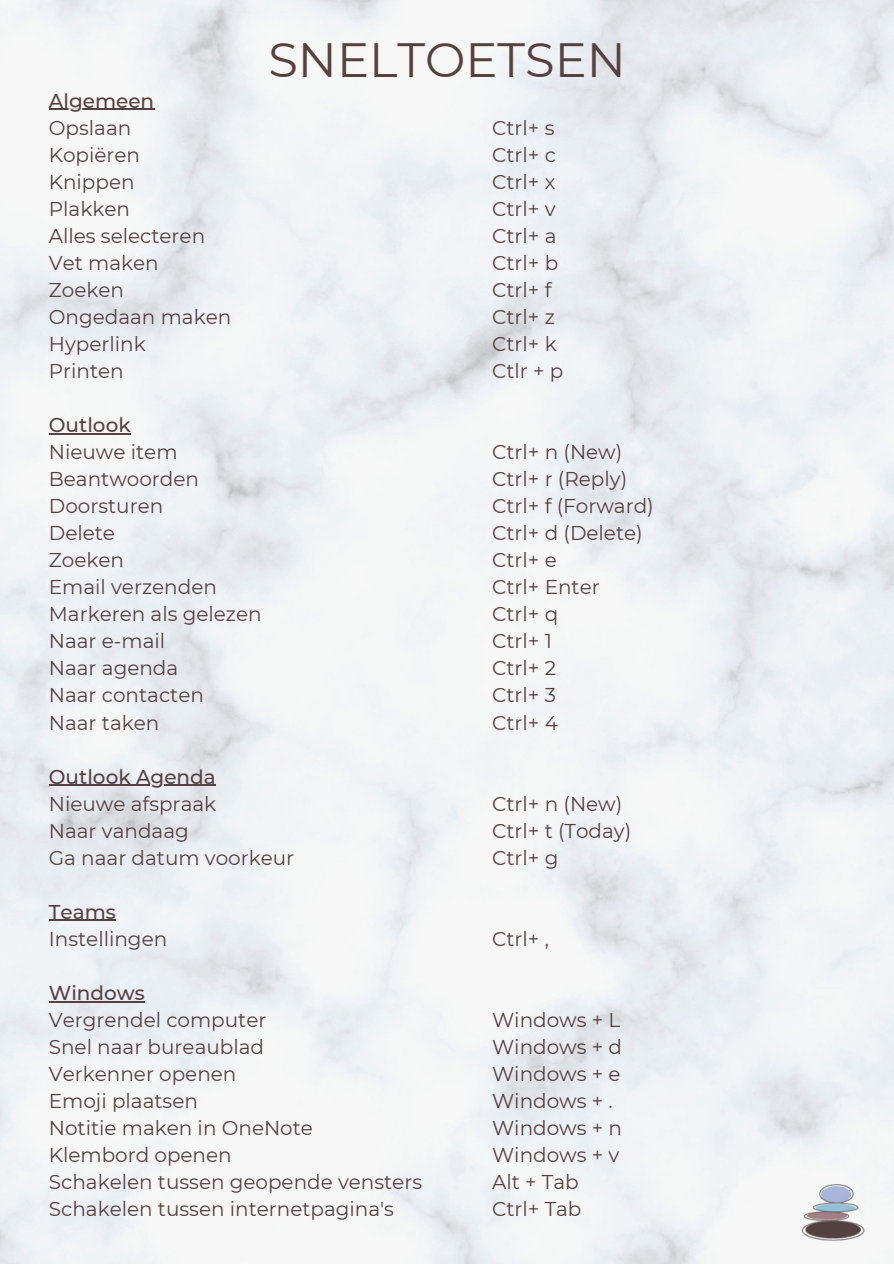
<style>
.page{position:relative;width:894px;height:1264px;background:#fff}
.page>*{position:absolute;margin:0;border:0;box-sizing:border-box;transform-origin:0 0}
.t1{font:48px "Montserrat";color:#564142}
.t2{font:19.95px/27px "Montserrat";color:#564142}
.t3{font:500 19.95px "Montserrat";color:#564142}
</style>
<div class="page">
<img style="left:0;top:0;width:893px;height:1263px">
<img style="left:792px;top:1175px;width:81px;height:75px">
<hr style="left:49px;top:109px;width:105px;height:1px;background:#564142">
<hr style="left:49px;top:433px;width:82px;height:1px;background:#564142">
<hr style="left:49px;top:784px;width:167px;height:1px;background:#564142">
<hr style="left:49px;top:919px;width:67px;height:2px;background:#564142">
<hr style="left:49px;top:1001px;width:96px;height:1px;background:#564142">
<h1 class="t1" style="left:268px;top:31px;width:359px">SNELTOETSEN</h1>
<p class="t3" style="left:49px;top:88px;width:107px">Algemeen</p>
<p class="t2" style="left:49px;top:114px;width:184px">Opslaan<br>Kopiëren<br>Knippen<br>Plakken<br>Alles selecteren<br>Vet maken<br>Zoeken<br>Ongedaan maken<br>Hyperlink<br>Printen</p>
<p class="t3" style="left:49px;top:413px;width:83px">Outlook</p>
<p class="t2" style="left:49px;top:438px;width:214px">Nieuwe item<br>Beantwoorden<br>Doorsturen<br>Delete<br>Zoeken<br>Email verzenden<br>Markeren als gelezen<br>Naar e-mail<br>Naar agenda<br>Naar contacten<br>Naar taken</p>
<p class="t3" style="left:49px;top:764px;width:168px">Outlook Agenda</p>
<p class="t2" style="left:49px;top:790px;width:247px">Nieuwe afspraak<br>Naar vandaag<br>Ga naar datum voorkeur</p>
<p class="t3" style="left:49px;top:899px;width:68px">Teams</p>
<p class="t2" style="left:49px;top:925px;width:120px">Instellingen</p>
<p class="t3" style="left:49px;top:980px;width:97px">Windows</p>
<p class="t2" style="left:49px;top:1006px;width:374px">Vergrendel computer<br>Snel naar bureaublad<br>Verkenner openen<br>Emoji plaatsen<br>Notitie maken in OneNote<br>Klembord openen<br>Schakelen tussen geopende vensters<br>Schakelen tussen internetpagina's</p>
<p class="t2" style="left:492px;top:114px;width:73px">Ctrl+ s<br>Ctrl+ c<br>Ctrl+ x<br>Ctrl+ v<br>Ctrl+ a<br>Ctrl+ b<br>Ctrl+ f<br>Ctrl+ z<br>Ctrl+ k<br>Ctlr + p</p>
<p class="t2" style="left:492px;top:438px;width:163px">Ctrl+ n (New)<br>Ctrl+ r (Reply)<br>Ctrl+ f (Forward)<br>Ctrl+ d (Delete)<br>Ctrl+ e<br>Ctrl+ Enter<br>Ctrl+ q<br>Ctrl+ 1<br>Ctrl+ 2<br>Ctrl+ 3<br>Ctrl+ 4</p>
<p class="t2" style="left:492px;top:790px;width:141px">Ctrl+ n (New)<br>Ctrl+ t (Today)<br>Ctrl+ g</p>
<p class="t2" style="left:492px;top:925px;width:58px">Ctrl+ ,</p>
<p class="t2" style="left:492px;top:1006px;width:131px">Windows + L<br>Windows + d<br>Windows + e<br>Windows + .<br>Windows + n<br>Windows + v<br>Alt + Tab<br>Ctrl+ Tab</p>
</div>
